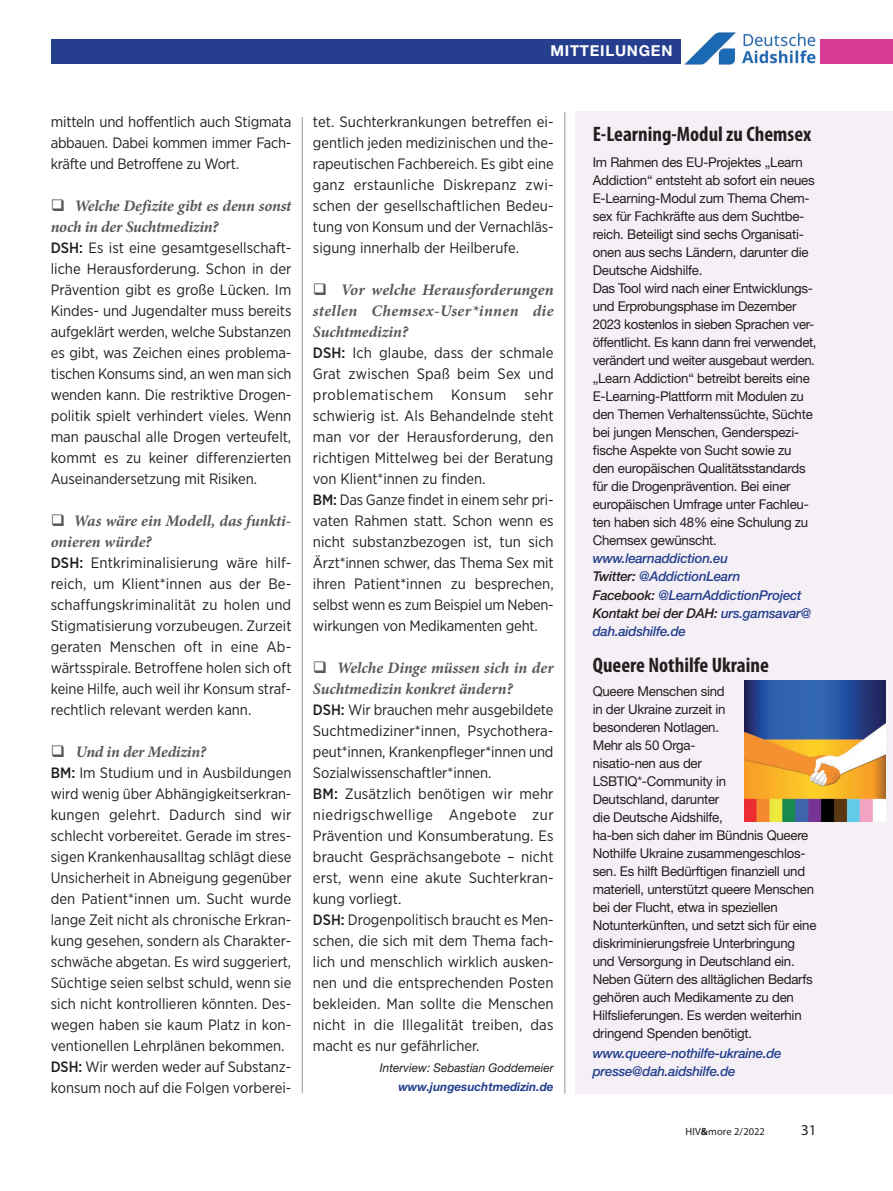
<style>
.page{position:relative;width:893px;height:1191px;background:#fff}
.page>*{position:absolute;margin:0;border:0;box-sizing:border-box;transform-origin:0 0}
.Meldungen_BU{font:700 condensed 21px "Myriad Pro";color:#231f20}
.t1{font:italic 700 16.05px/21px "Minion Pro";letter-spacing:-.005em;color:#57585a}
.Fliesstext{font:15px/21px "Gotham Narrow";letter-spacing:-.005em;color:#231f20;text-align:justify}
.Rubriken{font:700 15px "Helvetica Neue";letter-spacing:.05em;color:#fff}
.t2{font:15px "Myriad Pro";color:#231f20}
.Kasten_Fliess{font:13.5px/18px "Helvetica Neue";letter-spacing:-.02em;color:#231f20}
.Kasten_Fliess-2{font:italic 500 13.5px/18px "Helvetica Neue";letter-spacing:-.015em;color:#253f8e}
.Meldungen_BU-2{font:italic 12px "Helvetica Neue";color:#231f20}
.Meldungen_BU-3{font:italic 700 12px "Helvetica Neue";color:#253f8e}
.t3{font:10.5px "Myriad Pro";letter-spacing:.01em;color:#231f20}
.s1{font-weight:500}
.s2{color:#231f20}
.s3{font-weight:700}
</style>
<div class="page">
<div style="left:821px;top:39px;width:72px;height:25px;background:#d73995"></div>
<div style="left:51px;top:39px;width:630px;height:25px;background:#253f8e"></div>
<img style="left:685px;top:32px;width:131px;height:33px">
<div style="left:576px;top:98px;width:317px;height:996px;background:#f4f0f6"></div>
<div style="left:555px;top:83px;width:338px;height:28px;background:#fff"></div>
<hr style="left:564px;top:112px;width:1px;height:981px;background:#939598">
<hr style="left:302px;top:117px;width:1px;height:976px;background:#939598">
<img style="left:744px;top:680px;width:141px;height:141px">
<p class="Rubriken" style="left:550px;top:42px;width:124px">MITTEILUNGEN</p>
<p class="Fliesstext" style="left:51px;top:111px;width:242px">mitteln und hoffentlich auch Stigmata abbauen. Dabei kommen immer Fach&shy;kräfte und Betroffene zu Wort.</p>
<p class="t1" style="left:51px;top:195px;width:242px;text-indent:24px">Welche Defizite gibt es denn sonst noch in der Suchtmedizin?</p>
<p class="Fliesstext" style="left:51px;top:237px;width:242px"><span class="s1">DSH:</span> Es ist eine gesamtgesellschaft&shy;liche Herausforderung. Schon in der Prävention gibt es große Lücken. Im Kindes- und Jugendalter muss bereits aufgeklärt werden, welche Substanzen es gibt, was Zeichen eines problema&shy;tischen Konsums sind, an wen man sich wenden kann. Die restriktive Drogen&shy;politik spielt verhindert vieles. Wenn man pauschal alle Drogen verteufelt, kommt es zu keiner differenzierten Auseinandersetzung mit Risiken.</p>
<p class="t1" style="left:51px;top:510px;width:242px;text-indent:23px">Was wäre ein Modell, das funkti&shy;onieren würde?</p>
<p class="Fliesstext" style="left:51px;top:552px;width:242px"><span class="s1">DSH:</span> Entkriminalisierung wäre hilf&shy;reich, um Klient*innen aus der Be&shy;schaffungskriminalität zu holen und Stigmatisierung vorzubeugen. Zurzeit geraten Menschen oft in eine Ab&shy;wärtsspirale. Betroffene holen sich oft keine Hilfe, auch weil ihr Konsum straf&shy;rechtlich relevant werden kann.</p>
<p class="t1" style="left:76px;top:741px;width:132px">Und in der Medizin?</p>
<p class="Fliesstext" style="left:51px;top:762px;width:242px"><span class="s1">BM:</span> Im Studium und in Ausbildungen wird wenig über Abhängigkeitserkran&shy;kungen gelehrt. Dadurch sind wir schlecht vorbereitet. Gerade im stres&shy;sigen Krankenhausalltag schlägt diese Unsicherheit in Abneigung gegenüber den Patient*innen um. Sucht wurde lange Zeit nicht als chronische Erkran&shy;kung gesehen, sondern als Charakter&shy;schwäche abgetan. Es wird suggeriert, Süchtige seien selbst schuld, wenn sie sich nicht kontrollieren könnten. Des&shy;wegen haben sie kaum Platz in kon&shy;ventionellen Lehrplänen bekommen.</p>
<p class="Fliesstext" style="left:51px;top:1056px;width:242px"><span class="s1">DSH:</span> Wir werden weder auf Substanz&shy;konsum noch auf die Folgen vorberei-</p>
<p class="Fliesstext" style="left:313px;top:111px;width:242px">tet. Suchterkrankungen betreffen ei&shy;gentlich jeden medizinischen und the&shy;rapeutischen Fachbereich. Es gibt eine ganz erstaunliche Diskrepanz zwi&shy;schen der gesellschaftlichen Bedeu&shy;tung von Konsum und der Vernachläs&shy;sigung innerhalb der Heilberufe.</p>
<p class="t1" style="left:313px;top:279px;width:242px;text-align:justify;text-indent:28px">Vor welche Herausforderungen stellen Chemsex-User*innen die Suchtmedizin?</p>
<p class="Fliesstext" style="left:313px;top:342px;width:242px"><span class="s1">DSH:</span> Ich glaube, dass der schmale Grat zwischen Spaß beim Sex und problematischem Konsum sehr schwierig ist. Als Behandelnde steht man vor der Herausforderung, den richtigen Mittelweg bei der Beratung von Klient*innen zu finden.</p>
<p class="Fliesstext" style="left:313px;top:489px;width:242px"><span class="s1">BM:</span> Das Ganze findet in einem sehr pri&shy;vaten Rahmen statt. Schon wenn es nicht substanzbezogen ist, tun sich Ärzt*innen schwer, das Thema Sex mit ihren Patient*innen zu besprechen, selbst wenn es zum Beispiel um Neben&shy;wirkungen von Medikamenten geht.</p>
<p class="t1" style="left:313px;top:657px;width:242px;text-indent:24px">Welche Dinge müssen sich in der<br>Suchtmedizin konkret ändern?</p>
<p class="Fliesstext" style="left:313px;top:699px;width:242px"><span class="s1">DSH:</span> Wir brauchen mehr ausgebildete Suchtmediziner*innen, Psychothera&shy;peut*innen, Krankenpfleger*innen und Sozialwissenschaftler*innen.</p>
<p class="Fliesstext" style="left:313px;top:783px;width:242px"><span class="s1">BM:</span> Zusätzlich benötigen wir mehr niedrigschwellige Angebote zur Prävention und Konsumberatung. Es braucht Gesprächsangebote – nicht erst, wenn eine akute Suchterkran&shy;kung vorliegt.</p>
<p class="Fliesstext" style="left:313px;top:909px;width:242px"><span class="s1">DSH:</span> Drogenpolitisch braucht es Men&shy;schen, die sich mit dem Thema fach&shy;lich und menschlich wirklich ausken&shy;nen und die entsprechenden Posten bekleiden. Man sollte die Menschen nicht in die Illegalität treiben, das macht es nur gefährlicher.</p>
<p class="Meldungen_BU-2" style="left:380px;top:1060px;width:175px">Interview: Sebastian Goddemeier</p>
<p class="Meldungen_BU-3" style="left:398px;top:1078px;width:157px">www.jungesuchtmedizin.de</p>
<p class="Meldungen_BU" style="left:593px;top:121px;width:220px">E-Learning-Modul zu Chemsex</p>
<p class="Kasten_Fliess" style="left:593px;top:153px;width:224px">Im Rahmen des EU-Projektes „Learn Addiction“ entsteht ab sofort ein neues E-Learning-Modul zum Thema Chem&shy;sex für Fachkräfte aus dem Suchtbe&shy;reich. Beteiligt sind sechs Organisati&shy;onen aus sechs Ländern, darunter die Deutsche Aidshilfe.</p>
<p class="Kasten_Fliess" style="left:593px;top:279px;width:225px">Das Tool wird nach einer Entwicklungs&shy;und Erprobungsphase im Dezember 2023 kostenlos in sieben Sprachen ver&shy;öffentlicht. Es kann dann frei verwendet, verändert und weiter ausgebaut werden.</p>
<p class="Kasten_Fliess" style="left:593px;top:369px;width:222px">„Learn Addiction“ betreibt bereits eine E-Learning-Plattform mit Modulen zu den Themen Verhaltenssüchte, Süchte bei jungen Menschen, Genderspezi&shy;fische Aspekte von Sucht sowie zu den europäischen Qualitätsstandards für die Drogenprävention. Bei einer europäischen Umfrage unter Fachleu&shy;ten haben sich 48% eine Schulung zu Chemsex gewünscht.</p>
<p class="Kasten_Fliess-2" style="left:593px;top:549px;width:137px">www.learnaddiction.eu</p>
<p class="Kasten_Fliess-2" style="left:593px;top:567px;width:149px"><span class="s2">Twitter:</span> @AddictionLearn</p>
<p class="Kasten_Fliess-2" style="left:593px;top:585px;width:210px"><span class="s2">Facebook:</span> @LearnAddictionProject</p>
<p class="Kasten_Fliess-2" style="left:593px;top:603px;width:220px"><span class="s2">Kontakt bei der DAH:</span> urs.gamsavar@ dah.aidshilfe.de</p>
<p class="Meldungen_BU" style="left:593px;top:651px;width:178px">Queere Nothilfe Ukraine</p>
<p class="Kasten_Fliess" style="left:593px;top:682px;width:225px">Queere Menschen sind<br>in der Ukraine zurzeit in<br>besonderen Notlagen.<br>Mehr als 50 Orga-<br>nisatio-nen aus der<br>LSBTIQ*-Community in<br>Deutschland, darunter<br>die Deutsche Aidshilfe,<br>ha-ben sich daher im Bündnis Queere<br>Nothilfe Ukraine zusammengeschlos&shy;sen. Es hilft Bedürftigen finanziell und materiell, unterstützt queere Menschen bei der Flucht, etwa in speziellen<br>Notunterkünften, und setzt sich für eine diskriminierungsfreie Unterbringung und Versorgung in Deutschland ein.<br>Neben Gütern des alltäglichen Bedarfs gehören auch Medikamente zu den<br>Hilfslieferungen. Es werden weiterhin dringend Spenden benötigt.</p>
<p class="Kasten_Fliess-2" style="left:593px;top:1044px;width:190px">www.queere-nothilfe-ukraine.de</p>
<p class="Kasten_Fliess-2" style="left:593px;top:1062px;width:144px">presse@dah.aidshilfe.de</p>
<p class="t3" style="left:685px;top:1125px;width:81px">HIV<span class="s3">&amp;</span>more 2/2022</p>
<p class="t2" style="left:801px;top:1120px;width:17px">31</p>
</div>
